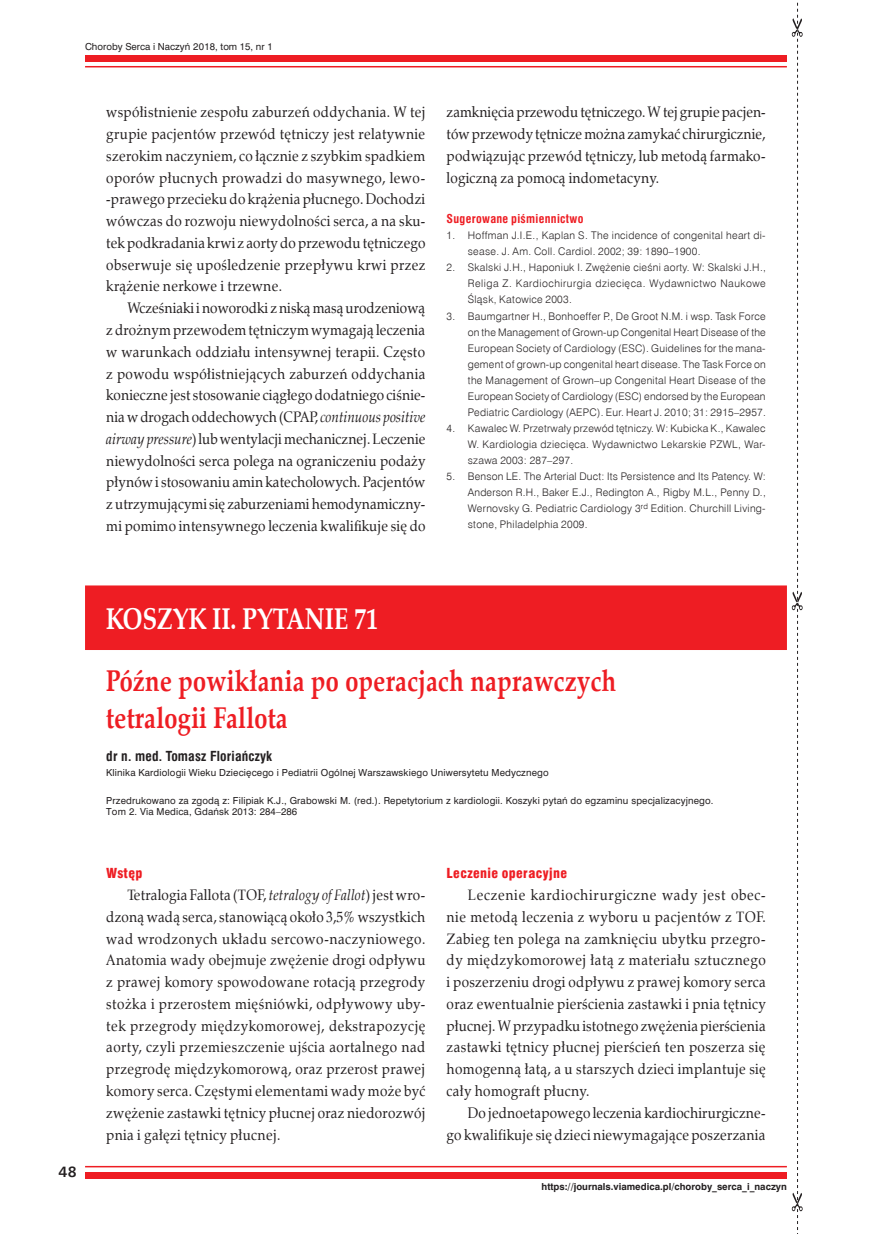
<style>
.page{position:relative;width:872px;height:1234px;background:#fff}
.page>*{position:absolute;margin:0;border:0;box-sizing:border-box;transform-origin:0 0}
._04_-_Tytul_art{font:700 30px/36.6px "Zapf Calligr EU";letter-spacing:.01em;color:#ee1d23;scale:.8 1}
._03_-_PYTANIE_i_KOSZ{font:700 30px "Zapf Calligr EU";color:#fff;scale:.8 1}
.TXT2_-_Tekst_-_nastę{font:15px/21.8px "Zapf Calligr EU";letter-spacing:.02em;color:#231f20;text-align:justify;scale:.9 1}
.t1{font:700 15px "Humnst 777 EU";color:#231f20}
._01_-_Autorzy{font:700 13.5px "Swis 721 Cn EU";letter-spacing:.015em;color:#231f20}
.S_-_Śródtytuł_1{font:13.5px "Swis 721 Blk Cn EU";letter-spacing:.025em;color:#ee1d23}
.P1_-_Piśmiennictwo{font:700 12px "Swis 721 Cn EU";letter-spacing:.025em;color:#ee1d23}
.t2{font:10.5px/16px "Swis 721 Lt EU";letter-spacing:.025em;color:#231f20;text-align:justify}
._03_-_Przedrukowano{font:9px/10.9px "Swis 721 PL";letter-spacing:.015em;color:#231f20}
._02_-_Kliniki{font:9px "Swis 721 PL";letter-spacing:.015em;color:#231f20}
.t3{font:700 9px "Swis 721 PL";color:#231f20}
.s1{font-style:italic}
</style>
<div class="page">
<div style="left:85px;top:55px;width:702px;height:7px;background:#ee1d23"></div>
<hr style="left:85px;top:66px;width:702px;height:1px;background:#ee1d23">
<div style="left:85px;top:1171px;width:702px;height:7px;background:#ee1d23"></div>
<hr style="left:85px;top:1165px;width:702px;height:2px;background:#ee1d23">
<svg style="left:792px;top:2px;width:10px;height:1228px"></svg>
<div style="left:85px;top:585px;width:702px;height:65px;background:#ee1d23"></div>
<p class="_03_-_Przedrukowano" style="left:85px;top:41px;width:189px">Choroby Serca i Naczyń 2018, tom 15, nr 1</p>
<p class="TXT2_-_Tekst_-_nastę" style="left:106px;top:102px;width:356px">współistnienie zespołu zaburzeń oddychania. W tej grupie pacjentów przewód tętniczy jest relatywnie szerokim naczyniem, co łącznie z szybkim spadkiem oporów płucnych prowadzi do masywnego, lewo--prawego przecieku do krążenia płucnego. Dochodzi wówczas do rozwoju niewydolności serca, a na sku&shy;tek podkradania krwi z aorty do przewodu tętniczego obserwuje się upośledzenie przepływu krwi przez krążenie nerkowe i trzewne.</p>
<p class="TXT2_-_Tekst_-_nastę" style="left:106px;top:297px;width:356px;text-indent:21px">Wcześniaki i noworodki z niską masą urodzeniową z drożnym przewodem tętniczym wymagają leczenia w warunkach oddziału intensywnej terapii. Często z powodu współistniejących zaburzeń oddychania konieczne jest stosowanie ciągłego dodatniego ciśnie&shy;nia w drogach oddechowych (CPAP, <span class="s1">continuous positive airway pressure</span>) lub wentylacji mechanicznej. Leczenie niewydolności serca polega na ograniczeniu podaży płynów i stosowaniu amin katecholowych. Pacjentów z utrzymującymi się zaburzeniami hemodynamiczny&shy;mi pomimo intensywnego leczenia kwalifikuje się do</p>
<p class="TXT2_-_Tekst_-_nastę" style="left:446px;top:102px;width:356px">zamknięcia przewodu tętniczego. W tej grupie pacjen&shy;tów przewody tętnicze można zamykać chirurgicznie, podwiązując przewód tętniczy, lub metodą farmako&shy;logiczną za pomocą indometacyny.</p>
<p class="P1_-_Piśmiennictwo" style="left:446px;top:211px;width:138px">Sugerowane piśmiennictwo</p>
<p class="t2" style="left:468px;top:228px;width:299px;text-indent:-21px">1. Hoffman J.I.E., Kaplan S. The incidence of congenital heart di&shy;sease. J. Am. Coll. Cardiol. 2002; 39: 1890–1900.</p>
<p class="t2" style="left:468px;top:260px;width:299px;text-indent:-21px">2. Skalski J.H., Haponiuk I. Zwężenie cieśni aorty. W: Skalski J.H., Religa Z. Kardiochirurgia dziecięca. Wydawnictwo Naukowe Śląsk, Katowice 2003.</p>
<p class="t2" style="left:468px;top:308px;width:299px;text-indent:-21px">3. Baumgartner H., Bonhoeffer P., De Groot N.M. i wsp. Task Force on the Management of Grown-up Congenital Heart Disease of the European Society of Cardiology (ESC). Guidelines for the mana&shy;gement of grown-up congenital heart disease. The Task Force on the Management of Grown–up Congenital Heart Disease of the European Society of Cardiology (ESC) endorsed by the European Pediatric Cardiology (AEPC). Eur. Heart J. 2010; 31: 2915–2957.</p>
<p class="t2" style="left:468px;top:420px;width:299px;text-indent:-21px">4. Kawalec W. Przetrwały przewód tętniczy. W: Kubicka K., Kawalec W. Kardiologia dziecięca. Wydawnictwo Lekarskie PZWL, War&shy;szawa 2003: 287–297.</p>
<p class="t2" style="left:468px;top:468px;width:299px;text-indent:-21px">5. Benson LE. The Arterial Duct: Its Persistence and Its Patency. W:<br>Anderson R.H., Baker E.J., Redington A., Rigby M.L., Penny D., Wernovsky G. Pediatric Cardiology 3<sup>rd</sup> Edition. Churchill Living&shy;stone, Philadelphia 2009.</p>
<p class="t1" style="left:59px;top:1162px;width:20px">48</p>
<p class="_03_-_PYTANIE_i_KOSZ" style="left:106px;top:599px;width:341px">KOSZYK II. PYTANIE 71</p>
<p class="_04_-_Tytul_art" style="left:106px;top:663px;width:639px">Późne powikłania po operacjach naprawczych tetralogii Fallota</p>
<p class="_01_-_Autorzy" style="left:106px;top:747px;width:167px">dr n. med. Tomasz Floriańczyk</p>
<p class="_02_-_Kliniki" style="left:106px;top:766px;width:444px">Klinika Kardiologii Wieku Dziecięcego i Pediatrii Ogólnej Warszawskiego Uniwersytetu Medycznego</p>
<p class="_03_-_Przedrukowano" style="left:106px;top:795px;width:609px">Przedrukowano za zgodą z: Filipiak K.J., Grabowski M. (red.). Repetytorium z kardiologii. Koszyki pytań do egzaminu specjalizacyjnego.<br>Tom 2. Via Medica, Gdańsk 2013: 284–286</p>
<p class="S_-_Śródtytuł_1" style="left:106px;top:864px;width:38px">Wstęp</p>
<p class="TXT2_-_Tekst_-_nastę" style="left:106px;top:884px;width:356px;text-indent:21px">Tetralogia Fallota (TOF, <span class="s1">tetralogy of Fallot</span>) jest wro&shy;dzoną wadą serca, stanowiącą około 3,5% wszystkich wad wrodzonych układu sercowo-naczyniowego.<br>Anatomia wady obejmuje zwężenie drogi odpływu z prawej komory spowodowane rotacją przegrody stożka i przerostem mięśniówki, odpływowy uby&shy;tek przegrody międzykomorowej, dekstrapozycję aorty, czyli przemieszczenie ujścia aortalnego nad przegrodę międzykomorową, oraz przerost prawej komory serca. Częstymi elementami wady może być zwężenie zastawki tętnicy płucnej oraz niedorozwój pnia i gałęzi tętnicy płucnej.</p>
<p class="S_-_Śródtytuł_1" style="left:446px;top:864px;width:122px">Leczenie operacyjne</p>
<p class="TXT2_-_Tekst_-_nastę" style="left:446px;top:884px;width:356px;text-indent:21px">Leczenie kardiochirurgiczne wady jest obec&shy;nie metodą leczenia z wyboru u pacjentów z TOF.<br>Zabieg ten polega na zamknięciu ubytku przegro&shy;dy międzykomorowej łatą z materiału sztucznego i poszerzeniu drogi odpływu z prawej komory serca oraz ewentualnie pierścienia zastawki i pnia tętnicy płucnej. W przypadku istotnego zwężenia pierścienia zastawki tętnicy płucnej pierścień ten poszerza się homogenną łatą, a u starszych dzieci implantuje się cały homograft płucny.</p>
<p class="TXT2_-_Tekst_-_nastę" style="left:446px;top:1101px;width:356px;text-align:right">Do jednoetapowego leczenia kardiochirurgiczne-<br>go kwalifikuje się dzieci niewymagające poszerzania</p>
<p class="t3" style="left:541px;top:1180px;width:247px">https://journals.viamedica.pl/choroby_serca_i_naczyn</p>
</div>
